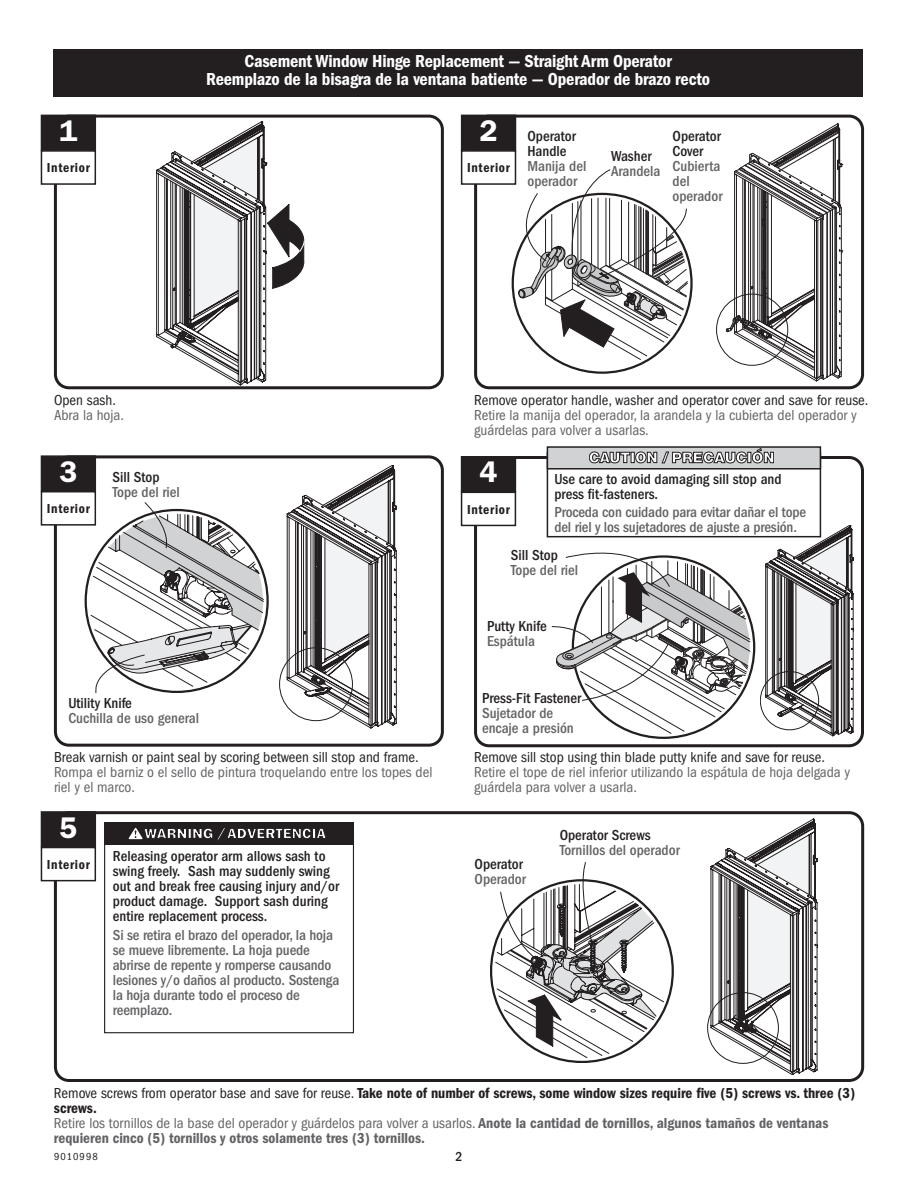
<style>
.page{position:relative;width:918px;height:1188px;background:#fff}
.page>*{position:absolute;margin:0;border:0;box-sizing:border-box;transform-origin:0 0}
.t1{font:600 30px "ITC Franklin Gothic Std";color:#fff}
.t2{font:18px/18.6px "ITC Franklin Gothic Std Dm Cd";letter-spacing:-.01em;color:#fff;text-align:center}
.t3{font:500 condensed 15px/15px "ITC Franklin Gothic Std";letter-spacing:-.01em;color:#636366}
.t4{font:condensed 15px/15px "ITC Franklin Gothic Std";color:#636366}
.t5{font:500 condensed 15px/15px "ITC Franklin Gothic Std";color:#231f20}
.t6{font:condensed 15px "ITC Franklin Gothic Std";color:#231f20}
.t7{font:15px/15px "ITC Franklin Gothic Std Dm Cd";color:#231f20}
.t8{font:15px "ITC Franklin Gothic Std Dm Cd";color:#636366}
.t9{font:13.5px "ITC Franklin Gothic Std Dm Cd";letter-spacing:.05em;color:#231f20}
.t10{font:500 condensed 13.5px "ITC Franklin Gothic Std";color:#231f20}
.t11{font:condensed 10.5px "ITC Franklin Gothic Std";letter-spacing:.1em;color:#231f20}
.s1{font-family:"ITC Franklin Gothic Std";font-stretch:condensed}
.s2{font-family:"ITC Franklin Gothic Std Dm Cd";font-stretch:normal}
</style>
<div class="page">
<div style="left:54px;top:455px;width:390px;height:292px;border:3px solid #231f20;border-radius:14px"></div>
<div style="left:54px;top:115px;width:390px;height:274px;border:3px solid #231f20;border-radius:14px"></div>
<div style="left:474px;top:115px;width:390px;height:274px;border:3px solid #231f20;border-radius:14px"></div>
<div style="left:54px;top:811px;width:810px;height:271px;border:3px solid #231f20;border-radius:14px"></div>
<div style="left:41px;top:115px;width:55px;height:36px;background:#231f20"></div>
<div style="left:41px;top:150px;width:55px;height:35px;background:#fff;border:2px solid #231f20"></div>
<div style="left:461px;top:115px;width:55px;height:36px;background:#231f20"></div>
<div style="left:461px;top:150px;width:55px;height:35px;background:#fff;border:2px solid #231f20"></div>
<div style="left:41px;top:455px;width:55px;height:37px;background:#231f20;border:2px solid #231f20"></div>
<div style="left:41px;top:491px;width:55px;height:35px;background:#fff;border:2px solid #231f20"></div>
<div style="left:41px;top:811px;width:55px;height:37px;background:#231f20"></div>
<div style="left:41px;top:847px;width:55px;height:34px;background:#fff;border:2px solid #231f20"></div>
<div style="left:53px;top:49px;width:810px;height:47px;background:#231f20"></div>
<div style="left:474px;top:456px;width:390px;height:291px;border:3px solid #231f20;border-radius:14px"></div>
<div style="left:461px;top:456px;width:55px;height:36px;background:#231f20"></div>
<div style="left:461px;top:492px;width:55px;height:34px;background:#fff;border:2px solid #231f20"></div>
<svg style="left:765px;top:525px;width:89px;height:211px"></svg>
<div style="left:760px;top:671px;width:59px;height:59px;border:1px solid #231f20;border-radius:50%"></div>
<div style="left:547px;top:452px;width:274px;height:85px;background:#fff;border:2px solid #231f20"></div>
<div style="left:547px;top:447px;width:273px;height:22px;background:#d1d2d4"></div>
<div style="left:547px;top:446px;width:274px;height:24px;border:2px solid #231f20"></div>
<svg style="left:589px;top:448px;width:185px;height:15px"></svg>
<svg style="left:551px;top:536px;width:200px;height:198px"></svg>
<svg style="left:156px;top:121px;width:149px;height:264px"></svg>
<hr style="left:764px;top:191px;width:1px;height:133px;background:#231f20">
<hr style="left:763px;top:279px;width:1px;height:44px;background:#231f20">
<hr style="left:767px;top:193px;width:1px;height:132px;background:#231f20">
<hr style="left:763px;top:226px;width:1px;height:46px;background:#231f20">
<hr style="left:768px;top:193px;width:1px;height:125px;background:#231f20">
<hr style="left:771px;top:195px;width:1px;height:121px;background:#231f20">
<hr style="left:761px;top:189px;width:1px;height:133px;background:#231f20">
<hr style="left:760px;top:188px;width:1px;height:133px;background:#231f20">
<hr style="left:762px;top:190px;width:1px;height:132px;background:#231f20">
<hr style="left:734px;top:174px;width:1px;height:144px;background:#231f20">
<hr style="left:736px;top:175px;width:1px;height:142px;background:#231f20">
<hr style="left:743px;top:179px;width:1px;height:140px;background:#231f20">
<hr style="left:821px;top:218px;width:1px;height:158px;background:#231f20">
<hr style="left:820px;top:219px;width:1px;height:157px;background:#231f20">
<hr style="left:818px;top:220px;width:1px;height:158px;background:#231f20">
<hr style="left:816px;top:221px;width:1px;height:158px;background:#231f20">
<hr style="left:814px;top:220px;width:1px;height:157px;background:#231f20">
<hr style="left:744px;top:180px;width:1px;height:141px;background:#231f20">
<hr style="left:745px;top:180px;width:1px;height:140px;background:#231f20">
<hr style="left:830px;top:211px;width:1px;height:164px;background:#231f20">
<hr style="left:832px;top:210px;width:1px;height:164px;background:#231f20">
<hr style="left:827px;top:213px;width:1px;height:164px;background:#231f20">
<hr style="left:822px;top:219px;width:1px;height:156px;background:#231f20">
<hr style="left:836px;top:213px;width:1px;height:153px;background:#231f20">
<hr style="left:835px;top:208px;width:1px;height:164px;background:#231f20">
<hr style="left:841px;top:208px;width:1px;height:168px;background:#231f20">
<hr style="left:748px;top:182px;width:1px;height:139px;background:#231f20">
<hr style="left:750px;top:183px;width:1px;height:140px;background:#231f20">
<hr style="left:753px;top:184px;width:1px;height:138px;background:#231f20">
<hr style="left:754px;top:185px;width:1px;height:137px;background:#231f20">
<hr style="left:757px;top:187px;width:1px;height:133px;background:#231f20">
<hr style="left:766px;top:192px;width:1px;height:133px;background:#231f20">
<hr style="left:765px;top:191px;width:1px;height:133px;background:#231f20">
<svg style="left:839px;top:249px;width:4px;height:5px"></svg>
<svg style="left:734px;top:123px;width:109px;height:104px"></svg>
<svg style="left:726px;top:286px;width:116px;height:96px"></svg>
<svg style="left:513px;top:194px;width:179px;height:179px"></svg>
<svg style="left:279px;top:465px;width:118px;height:263px"></svg>
<svg style="left:89px;top:502px;width:175px;height:191px"></svg>
<div style="left:104px;top:827px;width:250px;height:206px;border:1px solid #231f20"></div>
<div style="left:104px;top:822px;width:250px;height:22px;background:#231f20"></div>
<svg style="left:129px;top:827px;width:197px;height:13px"></svg>
<svg style="left:495px;top:862px;width:169px;height:196px"></svg>
<svg style="left:710px;top:819px;width:108px;height:256px"></svg>
<svg style="left:508px;top:169px;width:180px;height:191px"></svg>
<h1 class="t1" style="left:59px;top:113px;width:19px">1</h1>
<p class="t9" style="left:47px;top:160px;width:44px">Interior</p>
<p class="t2" style="left:206px;top:52px;width:505px">Casement Window Hinge Replacement — Straight Arm Operator<br>Reemplazo de la bisagra de la ventana batiente — Operador de brazo recto</p>
<h1 class="t1" style="left:480px;top:113px;width:19px">2</h1>
<p class="t9" style="left:467px;top:160px;width:44px">Interior</p>
<p class="t5" style="left:527px;top:129px;width:50px">Operator<br>Handle</p>
<p class="t3" style="left:527px;top:159px;width:60px">Manija del operador</p>
<p class="t5" style="left:611px;top:149px;width:42px">Washer</p>
<p class="t3" style="left:611px;top:164px;width:51px">Arandela</p>
<p class="t5" style="left:673px;top:129px;width:50px">Operator<br>Cover</p>
<p class="t3" style="left:673px;top:159px;width:51px">Cubierta del operador</p>
<p class="t6" style="left:54px;top:392px;width:64px">Open sash.</p>
<p class="t4" style="left:54px;top:408px;width:72px">Abra la hoja.</p>
<h1 class="t1" style="left:59px;top:454px;width:19px">3</h1>
<p class="t9" style="left:47px;top:501px;width:44px">Interior</p>
<p class="t5" style="left:112px;top:469px;width:49px">Sill Stop</p>
<p class="t3" style="left:112px;top:484px;width:69px">Tope del riel</p>
<p class="t6" style="left:474px;top:392px;width:396px">Remove operator handle, washer and operator cover and save for reuse.</p>
<p class="t4" style="left:474px;top:408px;width:384px">Retire la manija del operador, la arandela y la cubierta del operador y guárdelas para volver a usarlas.</p>
<h1 class="t1" style="left:479px;top:454px;width:19px">4</h1>
<p class="t9" style="left:467px;top:502px;width:44px">Interior</p>
<p class="t5" style="left:511px;top:548px;width:49px">Sill Stop</p>
<p class="t3" style="left:511px;top:563px;width:69px">Tope del riel</p>
<p class="t5" style="left:554px;top:471px;width:229px">Use care to avoid damaging sill stop and press fit-fasteners.</p>
<p class="t3" style="left:554px;top:504px;width:253px">Proceda con cuidado para evitar dañar el tope del riel y los sujetadores de ajuste a presión.</p>
<p class="t5" style="left:487px;top:619px;width:61px">Putty Knife</p>
<p class="t3" style="left:487px;top:634px;width:50px">Espátula</p>
<p class="t5" style="left:68px;top:696px;width:65px">Utility Knife</p>
<p class="t3" style="left:68px;top:711px;width:132px">Cuchilla de uso general</p>
<p class="t5" style="left:482px;top:691px;width:101px">Press-Fit Fastener</p>
<p class="t3" style="left:482px;top:706px;width:93px">Sujetador de encaje a presión</p>
<p class="t6" style="left:54px;top:749px;width:366px">Break varnish or paint seal by scoring between sill stop and frame.</p>
<p class="t4" style="left:54px;top:765px;width:380px">Rompa el barniz o el sello de pintura troquelando entre los topes del riel y el marco.</p>
<h1 class="t1" style="left:59px;top:810px;width:19px">5</h1>
<p class="t9" style="left:47px;top:857px;width:44px">Interior</p>
<p class="t5" style="left:113px;top:848px;width:228px">Releasing operator arm allows sash to swing freely. Sash may suddenly swing out and break free causing injury and/or product damage. Support sash during entire replacement process.</p>
<p class="t3" style="left:113px;top:928px;width:228px">Si se retira el brazo del operador, la hoja se mueve libremente. La hoja puede abrirse de repente y romperse causando lesiones y/o daños al producto. Sostenga la hoja durante todo el proceso de reemplazo.</p>
<p class="t6" style="left:474px;top:749px;width:352px">Remove sill stop using thin blade putty knife and save for reuse.</p>
<p class="t4" style="left:474px;top:765px;width:378px">Retire el tope de riel inferior utilizando la espátula de hoja delgada y guárdela para volver a usarla.</p>
<p class="t5" style="left:475px;top:857px;width:50px">Operator</p>
<p class="t3" style="left:475px;top:872px;width:53px">Operador</p>
<p class="t5" style="left:560px;top:827px;width:93px">Operator Screws</p>
<p class="t3" style="left:560px;top:842px;width:122px">Tornillos del operador</p>
<p class="t7" style="left:54px;top:1085px;width:803px"><span class="s1">Remove screws from operator base and save for reuse.</span> Take note of number of screws, some window sizes require five (5) screws vs. three (3) screws.</p>
<p class="t4" style="left:54px;top:1115px;width:776px">Retire los tornillos de la base del operador y guárdelos para volver a usarlos. <span class="s2">Anote la cantidad de tornillos, algunos tamaños de ventanas</span></p>
<p class="t8" style="left:54px;top:1129px;width:373px">requieren cinco (5) tornillos y otros solamente tres (3) tornillos.</p>
<p class="t11" style="left:54px;top:1151px;width:45px">9010998</p>
<p class="t10" style="left:456px;top:1149px;width:8px">2</p>
</div>
